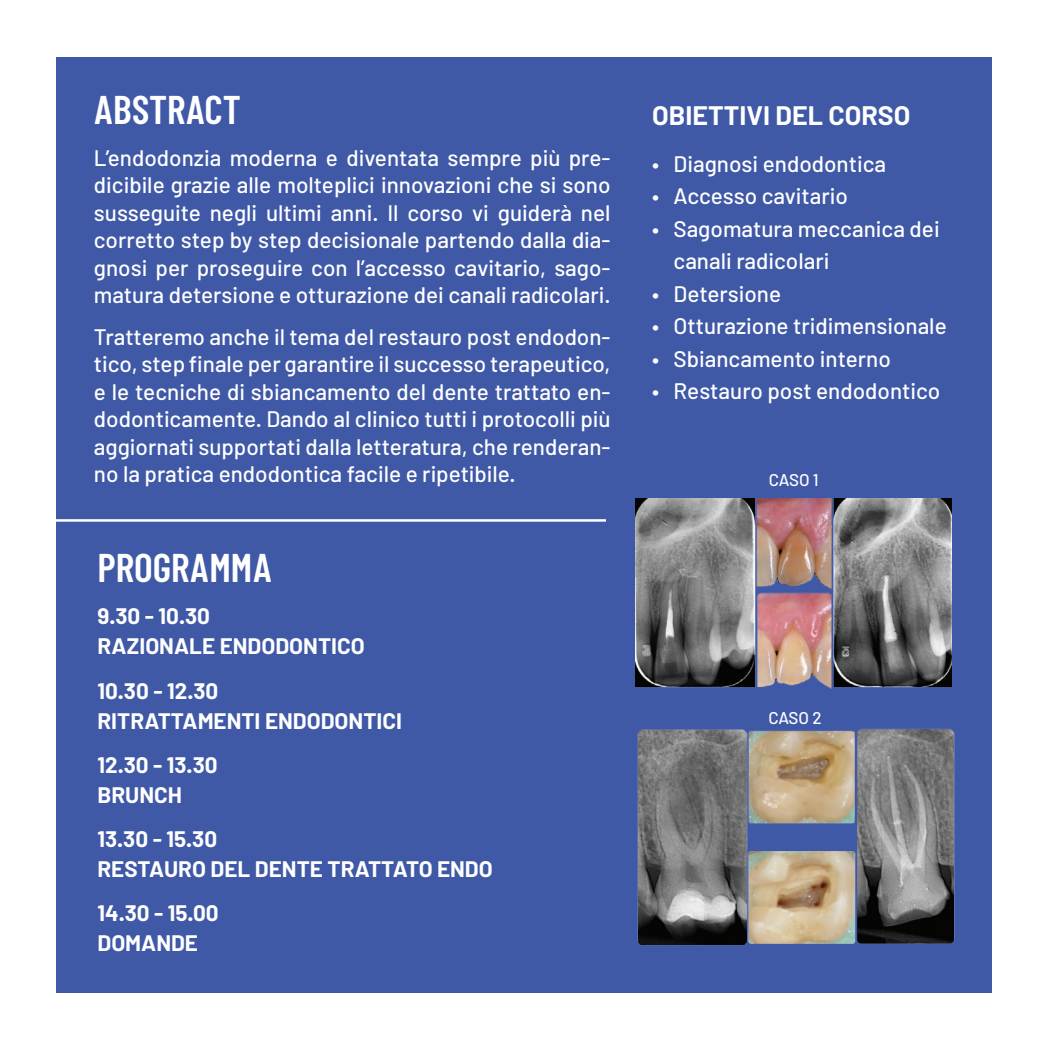
<style>
.page{position:relative;width:1049px;height:1049px;background:#fff}
.page>*{position:absolute;margin:0;border:0;box-sizing:border-box;transform-origin:0 0}
.t1{font:600 40px "Barlow Condensed";color:#fff}
.t2{font:700 26.75px "Barlow";color:#fff}
.t3{font:500 22.5px/27.5px "Barlow";color:#fff;text-align:justify}
.t4{font:700 22.5px/30px "Barlow";color:#fff}
.t5{font:500 17px "Barlow";letter-spacing:-.005em;color:#fff}
</style>
<div class="page">
<div style="left:57px;top:57px;width:935px;height:935px;background:#3f59a7"></div>
<img style="left:636px;top:498px;width:315px;height:191px">
<img style="left:637px;top:728px;width:317px;height:218px">
<hr style="left:22px;top:519px;width:584px;height:3px;background:#fff">
<p class="t1" style="left:94px;top:85px;width:148px">ABSTRACT</p>
<p class="t3" style="left:94px;top:143px;width:518px">L’endodonzia moderna e diventata sempre più pre&shy;dicibile grazie alle molteplici innovazioni che si sono susseguite negli ultimi anni. Il corso vi guiderà nel corretto step by step decisionale partendo dalla dia&shy;gnosi per proseguire con l’accesso cavitario, sago&shy;matura detersione e otturazione dei canali radicolari.</p>
<p class="t3" style="left:94px;top:322px;width:518px">Tratteremo anche il tema del restauro post endodon&shy;tico, step finale per garantire il successo terapeutico, e le tecniche di sbiancamento del dente trattato en&shy;dodonticamente. Dando al clinico tutti i protocolli più aggiornati supportati dalla letteratura, che renderan&shy;no la pratica endodontica facile e ripetibile.</p>
<p class="t1" style="left:97px;top:543px;width:176px">PROGRAMMA</p>
<p class="t4" style="left:97px;top:601px;width:269px">9.30 - 10.30<br>RAZIONALE ENDODONTICO</p>
<p class="t4" style="left:97px;top:675px;width:306px">10.30 - 12.30<br>RITRATTAMENTI ENDODONTICI</p>
<p class="t4" style="left:97px;top:749px;width:122px">12.30 - 13.30<br>BRUNCH</p>
<p class="t4" style="left:97px;top:824px;width:397px">13.30 - 15.30<br>RESTAURO DEL DENTE TRATTATO ENDO</p>
<p class="t4" style="left:97px;top:898px;width:123px">14.30 - 15.00<br>DOMANDE</p>
<p class="t2" style="left:652px;top:99px;width:260px">OBIETTIVI DEL CORSO</p>
<p class="t3" style="left:652px;top:149px;width:236px">• Diagnosi endodontica</p>
<p class="t3" style="left:652px;top:182px;width:197px">• Accesso cavitario</p>
<p class="t3" style="left:673px;top:212px;width:268px;line-height:32.5px;text-indent:-21px">• Sagomatura meccanica dei canali radicolari</p>
<p class="t3" style="left:652px;top:279px;width:131px">• Detersione</p>
<p class="t3" style="left:652px;top:312px;width:296px">• Otturazione tridimensionale</p>
<p class="t3" style="left:652px;top:344px;width:240px">• Sbiancamento interno</p>
<p class="t3" style="left:652px;top:377px;width:290px">• Restauro post endodontico</p>
<p class="t5" style="left:769px;top:469px;width:52px">CASO 1</p>
<p class="t5" style="left:768px;top:707px;width:55px">CASO 2</p>
</div>
